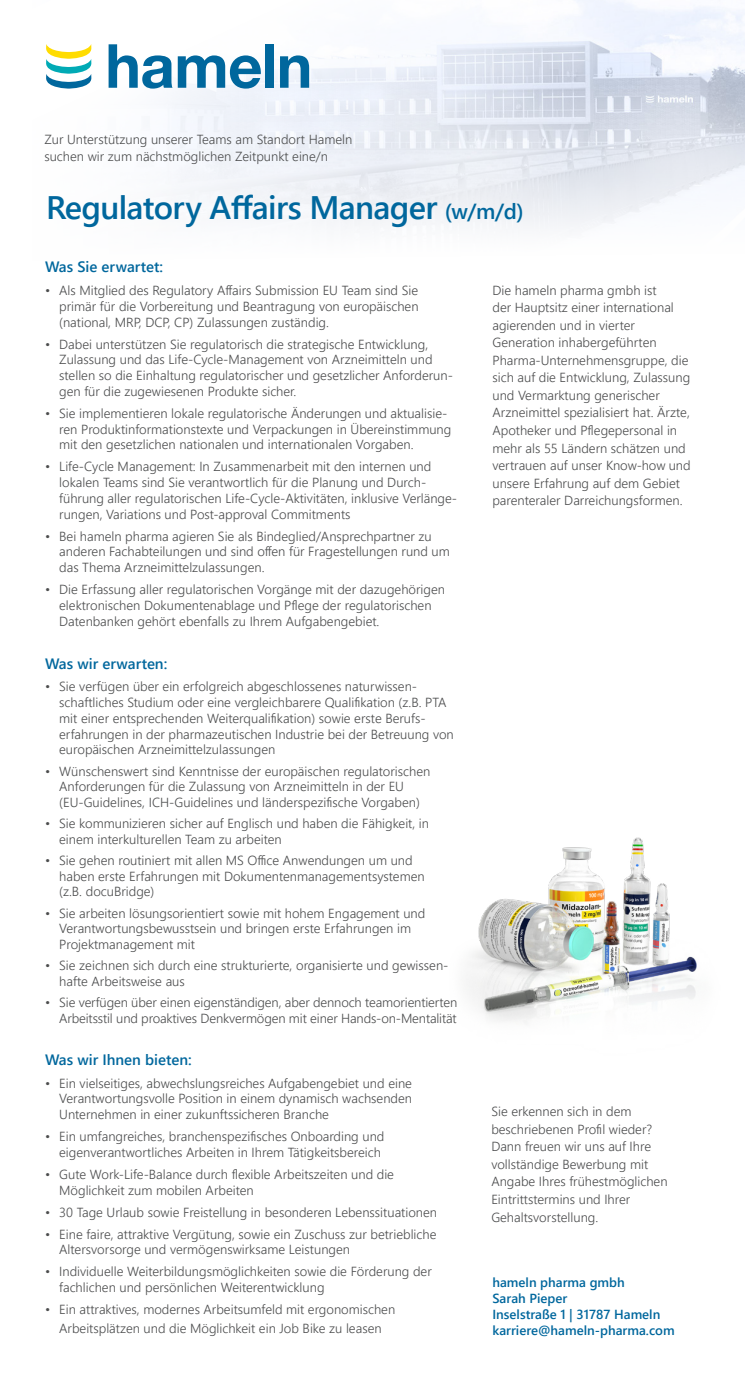
<style>
.page{position:relative;width:745px;height:1379px;background:#fff}
.page>*{position:absolute;margin:0;border:0;box-sizing:border-box;transform-origin:0 0}
.t1{font:600 32.5px "Segoe UI";letter-spacing:-.02em;color:#00679d}
.t2{font:600 15px "Segoe UI";color:#00679d}
.t3{font:300 13.12px/15.8px "Segoe UI";color:#4b4c4d}
.t4{font:600 13.12px/15.8px "Segoe UI";color:#00679d}
.s1{font-size:21.88px}
</style>
<div class="page">
<svg style="left:726px;top:82px;width:18px;height:99px"></svg>
<svg style="left:91px;top:0;width:635px;height:230px;fill:#f0f3fa"></svg>
<svg style="left:46px;top:44px;width:45px;height:45px"></svg>
<svg style="left:108px;top:44px;width:64px;height:45px"></svg>
<svg style="left:178px;top:55px;width:83px;height:34px"></svg>
<svg style="left:280px;top:55px;width:29px;height:33px"></svg>
<div style="left:265px;top:44px;width:9px;height:44px;background:#00679d"></div>
<img style="left:466px;top:837px;width:231px;height:186px">
<p class="t3" style="left:44px;top:129px;width:309px;line-height:17.5px">Zur Unterstützung unserer Teams am Standort Hameln suchen wir zum nächstmöglichen Zeitpunkt eine/n</p>
<p class="t1" style="left:46px;top:177px;width:479px">Regulatory Affairs Manager <span class="s1">(w/m/d)</span></p>
<p class="t2" style="left:45px;top:253px;width:120px">Was Sie erwartet:</p>
<p class="t3" style="left:59px;top:281px;width:360px;text-align:justify;text-indent:-14px">• Als Mitglied des Regulatory Affairs Submission EU Team sind Sie primär für die Vorbereitung und Beantragung von europäischen (national, MRP, DCP, CP) Zulassungen zuständig.</p>
<p class="t3" style="left:59px;top:335px;width:395px;text-indent:-14px">• Dabei unterstützen Sie regulatorisch die strategische Entwicklung, Zulassung und das Life-Cycle-Management von Arzneimitteln und stellen so die Einhaltung regulatorischer und gesetzlicher Anforderun&shy;gen für die zugewiesenen Produkte sicher.</p>
<p class="t3" style="left:59px;top:404px;width:393px;text-indent:-14px">• Sie implementieren lokale regulatorische Änderungen und aktualisie&shy;ren Produktinformationstexte und Verpackungen in Übereinstimmung mit den gesetzlichen nationalen und internationalen Vorgaben.</p>
<p class="t3" style="left:59px;top:457px;width:399px;text-indent:-14px">• Life-Cycle Management: In Zusammenarbeit mit den internen und lokalen Teams sind Sie verantwortlich für die Planung und Durch&shy;führung aller regulatorischen Life-Cycle-Aktivitäten, inklusive Verlänge&shy;rungen, Variations und Post-approval Commitments</p>
<p class="t3" style="left:59px;top:527px;width:392px;text-indent:-14px">• Bei hameln pharma agieren Sie als Bindeglied/Ansprechpartner zu anderen Fachabteilungen und sind offen für Fragestellungen rund um das Thema Arzneimittelzulassungen.</p>
<p class="t3" style="left:59px;top:580px;width:387px;text-indent:-14px">• Die Erfassung aller regulatorischen Vorgänge mit der dazugehörigen elektronischen Dokumentenablage und Pflege der regulatorischen<br>Datenbanken gehört ebenfalls zu Ihrem Aufgabengebiet.</p>
<p class="t2" style="left:45px;top:649px;width:124px">Was wir erwarten:</p>
<p class="t3" style="left:59px;top:677px;width:396px;text-indent:-14px">• Sie verfügen über ein erfolgreich abgeschlossenes naturwissen&shy;schaftliches Studium oder eine vergleichbarere Qualifikation (z.B. PTA mit einer entsprechenden Weiterqualifikation) sowie erste Berufs&shy;erfahrungen in der pharmazeutischen Industrie bei der Betreuung von europäischen Arzneimittelzulassungen</p>
<p class="t3" style="left:59px;top:761px;width:372px;text-indent:-14px">• Wünschenswert sind Kenntnisse der europäischen regulatorischen<br>Anforderungen für die Zulassung von Arzneimitteln in der EU (EU-Guidelines, ICH-Guidelines und länderspezifische Vorgaben)</p>
<p class="t3" style="left:59px;top:814px;width:371px;text-indent:-14px">• Sie kommunizieren sicher auf Englisch und haben die Fähigkeit, in einem interkulturellen Team zu arbeiten</p>
<p class="t3" style="left:59px;top:851px;width:367px;text-indent:-14px">• Sie gehen routiniert mit allen MS Office Anwendungen um und haben erste Erfahrungen mit Dokumentenmanagementsystemen (z.B. docuBridge)</p>
<p class="t3" style="left:59px;top:903px;width:367px;text-indent:-14px">• Sie arbeiten lösungsorientiert sowie mit hohem Engagement und<br>Verantwortungsbewusstsein und bringen erste Erfahrungen im<br>Projektmanagement mit</p>
<p class="t3" style="left:59px;top:956px;width:390px;text-indent:-14px">• Sie zeichnen sich durch eine strukturierte, organisierte und gewissen&shy;hafte Arbeitsweise aus</p>
<p class="t3" style="left:45px;top:993px;width:413px;text-align:right">• Sie verfügen über einen eigenständigen, aber dennoch teamorientierten<br>Arbeitsstil und proaktives Denkvermögen mit einer Hands-on-Mentalität</p>
<p class="t2" style="left:45px;top:1045px;width:148px">Was wir Ihnen bieten:</p>
<p class="t3" style="left:59px;top:1073px;width:354px;text-align:justify;text-indent:-14px">• Ein vielseitiges, abwechslungsreiches Aufgabengebiet und eine Verantwortungsvolle Position in einem dynamisch wachsenden Unternehmen in einer zukunftssicheren Branche</p>
<p class="t3" style="left:45px;top:1127px;width:341px;text-align:right">• Ein umfangreiches, branchenspezifisches Onboarding und eigenverantwortliches Arbeiten in Ihrem Tätigkeitsbereich</p>
<p class="t3" style="left:59px;top:1164px;width:336px;text-indent:-14px">• Gute Work-Life-Balance durch flexible Arbeitszeiten und die<br>Möglichkeit zum mobilen Arbeiten</p>
<p class="t3" style="left:45px;top:1202px;width:393px">• 30 Tage Urlaub sowie Freistellung in besonderen Lebenssituationen</p>
<p class="t3" style="left:59px;top:1224px;width:378px;text-indent:-14px">• Eine faire, attraktive Vergütung, sowie ein Zuschuss zur betriebliche<br>Altersvorsorge und vermögenswirksame Leistungen</p>
<p class="t3" style="left:59px;top:1262px;width:374px;text-indent:-14px">• Individuelle Weiterbildungsmöglichkeiten sowie die Förderung der fachlichen und persönlichen Weiterentwicklung</p>
<p class="t3" style="left:45px;top:1298px;width:351px;line-height:18.8px;text-align:center">• Ein attraktives, modernes Arbeitsumfeld mit ergonomischen<br>Arbeitsplätzen und die Möglichkeit ein Job Bike zu leasen</p>
<p class="t3" style="left:492px;top:280px;width:199px;line-height:17.5px">Die hameln pharma gmbh ist<br>der Hauptsitz einer international agierenden und in vierter<br>Generation inhabergeführten<br>Pharma-Unternehmensgruppe, die sich auf die Entwicklung, Zulassung und Vermarktung generischer<br>Arzneimittel spezialisiert hat. Ärzte,<br>Apotheker und Pflegepersonal in mehr als 55 Ländern schätzen und vertrauen auf unser Know-how und unsere Erfahrung auf dem Gebiet parenteraler Darreichungsformen.</p>
<p class="t3" style="left:491px;top:1101px;width:162px;line-height:17.5px">Sie erkennen sich in dem beschriebenen Profil wieder?</p>
<p class="t3" style="left:491px;top:1136px;width:178px;line-height:17.5px">Dann freuen wir uns auf Ihre vollständige Bewerbung mit<br>Angabe Ihres frühestmöglichen<br>Eintrittstermins und Ihrer<br>Gehaltsvorstellung.</p>
<p class="t4" style="left:492px;top:1273px;width:184px">hameln pharma gmbh<br>Sarah Pieper<br>Inselstraße 1 | 31787 Hameln karriere@hameln-pharma.com</p>
</div>
